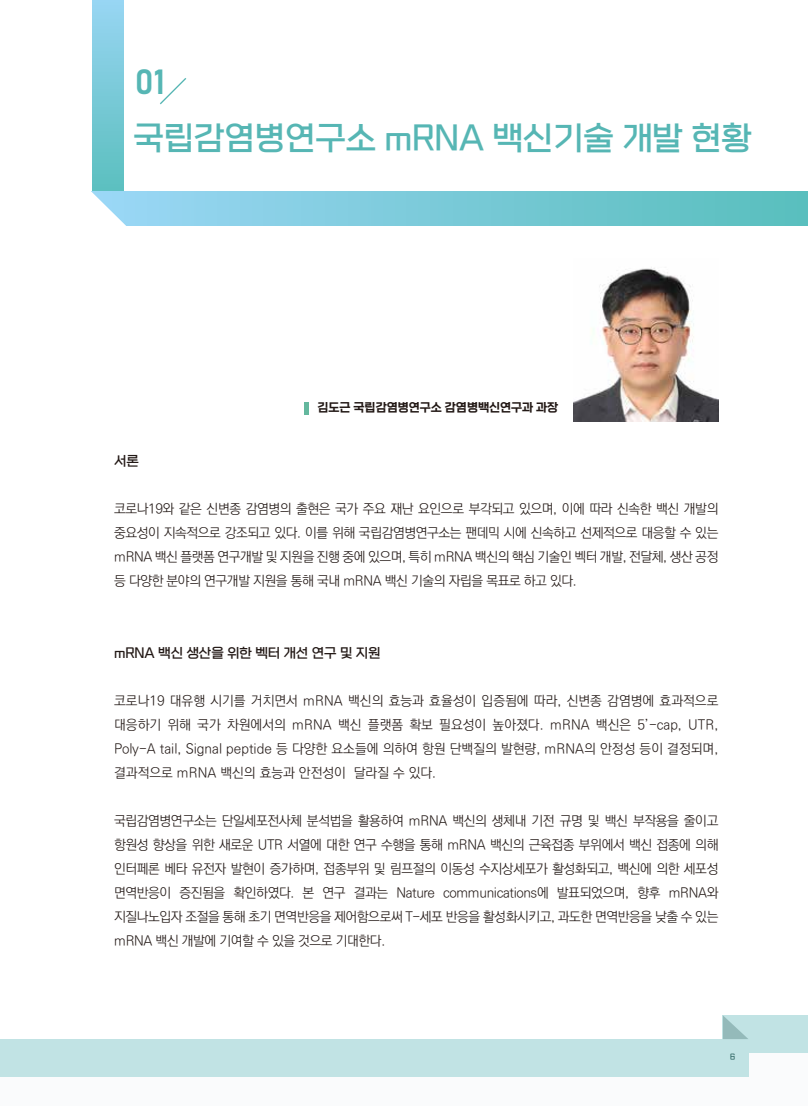
<style>
.page{position:relative;width:808px;height:1106px;background:#fff}
.page>*{position:absolute;margin:0;border:0;box-sizing:border-box;transform-origin:0 0}
.t1{font:34.5px "Bahnschrift";color:#56b6b4}
.t2{font:300 33px "Gong Gothic";color:#56b6b4}
.t3{font:300 13.5px/24px "Ko Pub World Dotum";letter-spacing:-.03em;color:#221815;text-align:justify}
.t4{font:300 13.5px "Gong Gothic";color:#221815}
.t5{font:500 12px "Gong Gothic";color:#221815}
.t6{font:300 7.5px "Gong Gothic";color:#2d6461}
</style>
<div class="page">
<svg style="left:92px;top:0;width:32px;height:188px;background:#79cad8"></svg>
<div style="left:91px;top:191px;width:717px;height:34px;background:linear-gradient(to right,#9cd6f5,#58bebc)"></div>
<svg style="left:91px;top:188px;width:56px;height:38px"></svg>
<svg style="left:160px;top:78px;width:27px;height:27px"></svg>
<div style="left:304px;top:402px;width:5px;height:13px;background:#64b89e"></div>
<svg style="left:0;top:1029px;width:808px;height:48px"></svg>
<div style="left:723px;top:1015px;width:85px;height:37px;background:#c1e3e4"></div>
<div style="left:0;top:1039px;width:748px;height:37px;background:#c1e3e4"></div>
<svg style="left:723px;top:1016px;width:25px;height:23px"></svg>
<img style="left:573px;top:267px;width:145px;height:154px">
<h1 class="t1" style="left:135px;top:56px;width:32px">01</h1>
<h2 class="t2" style="left:133px;top:121px;width:620px">국립감염병연구소 mRNA 백신기술 개발 현황</h2>
<p class="t5" style="left:317px;top:401px;width:242px">김도근 국립감염병연구소 감염병백신연구과 과장</p>
<p class="t4" style="left:114px;top:454px;width:26px">서론</p>
<p class="t3" style="left:114px;top:497px;width:606px">코로나19와 같은 신변종 감염병의 출현은 국가 주요 재난 요인으로 부각되고 있으며, 이에 따라 신속한 백신 개발의 중요성이 지속적으로 강조되고 있다. 이를 위해 국립감염병연구소는 팬데믹 시에 신속하고 선제적으로 대응할 수 있는 mRNA 백신 플랫폼 연구개발 및 지원을 진행 중에 있으며, 특히 mRNA 백신의 핵심 기술인 벡터 개발, 전달체, 생산 공정 등 다양한 분야의 연구개발 지원을 통해 국내 mRNA 백신 기술의 자립을 목표로 하고 있다.</p>
<p class="t4" style="left:114px;top:646px;width:268px">mRNA 백신 생산을 위한 벡터 개선 연구 및 지원</p>
<p class="t3" style="left:114px;top:689px;width:606px">코로나19 대유행 시기를 거치면서 mRNA 백신의 효능과 효율성이 입증됨에 따라, 신변종 감염병에 효과적으로 대응하기 위해 국가 차원에서의 mRNA 백신 플랫폼 확보 필요성이 높아졌다. mRNA 백신은 5’-cap, UTR, Poly-A tail, Signal peptide 등 다양한 요소들에 의하여 항원 단백질의 발현량, mRNA의 안정성 등이 결정되며, 결과적으로 mRNA 백신의 효능과 안전성이 달라질 수 있다.</p>
<p class="t3" style="left:114px;top:809px;width:606px">국립감염병연구소는 단일세포전사체 분석법을 활용하여 mRNA 백신의 생체내 기전 규명 및 백신 부작용을 줄이고 항원성 향상을 위한 새로운 UTR 서열에 대한 연구 수행을 통해 mRNA 백신의 근육접종 부위에서 백신 접종에 의해 인터페론 베타 유전자 발현이 증가하며, 접종부위 및 림프절의 이동성 수지상세포가 활성화되고, 백신에 의한 세포성 면역반응이 증진됨을 확인하였다. 본 연구 결과는 Nature communications에 발표되었으며, 향후 mRNA와 지질나노입자 조절을 통해 초기 면역반응을 제어함으로써 T-세포 반응을 활성화시키고, 과도한 면역반응을 낮출 수 있는 mRNA 백신 개발에 기여할 수 있을 것으로 기대한다.</p>
<p class="t6" style="left:730px;top:1052px;width:7px">6</p>
</div>
